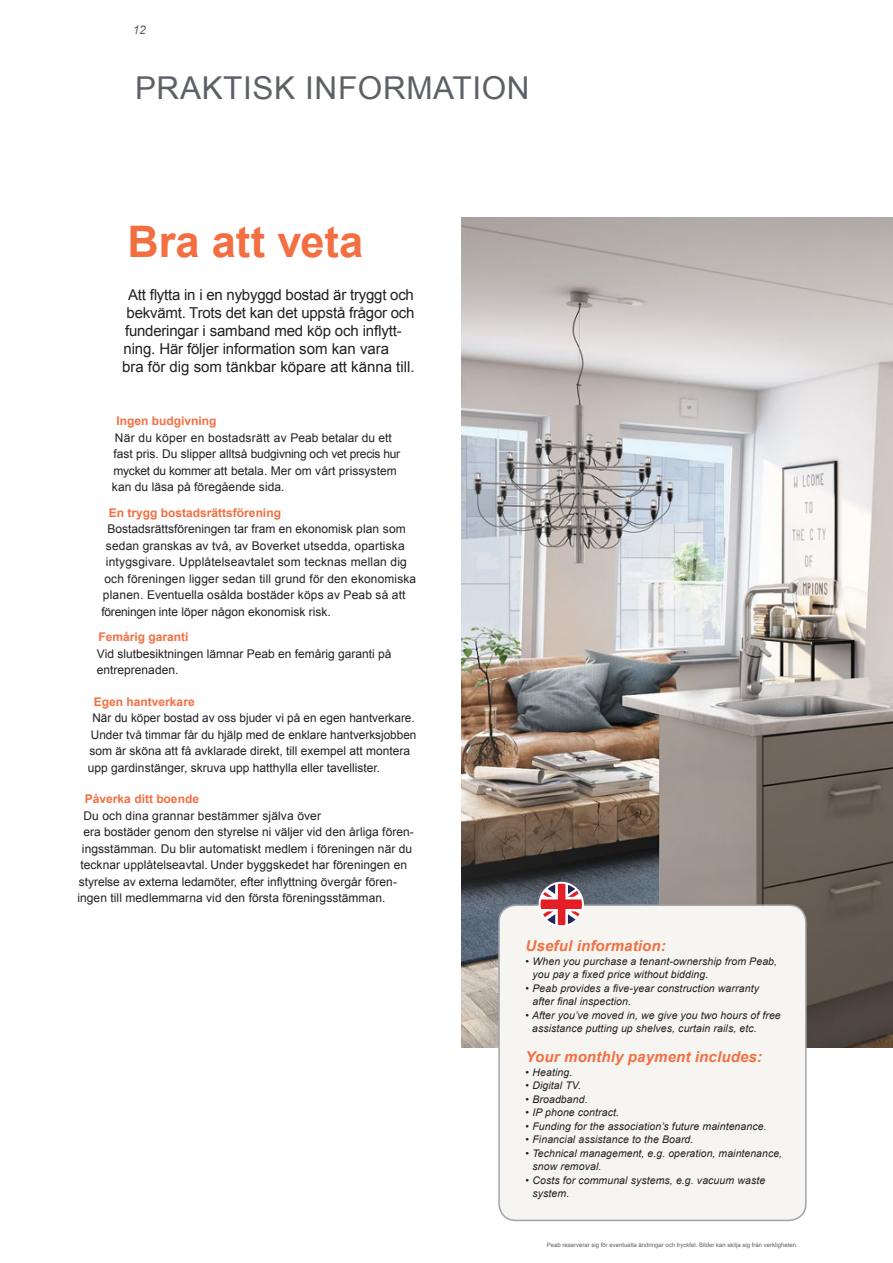
<style>
.page{position:relative;width:893px;height:1263px;background:#fff}
.page>*{position:absolute;margin:0;border:0;box-sizing:border-box;transform-origin:0 0}
.t1{font:700 43.5px "Arial";letter-spacing:-.005em;color:#f36f42}
.t2{font:31.5px "Arial";letter-spacing:.02em;color:#5d6067}
.t3{font:15px "Arial";letter-spacing:-.01em;color:#231f20}
.t4{font:italic 700 15px "Arial";letter-spacing:.01em;color:#f36f42}
.t5{font:12px/16.5px "Arial";color:#231f20}
.t6{font:700 12px "Arial";color:#f36f42}
.t7{font:italic 12px "Arial";color:#5d6067}
.t8{font:italic 10.5px/13.5px "Arial";letter-spacing:.01em;color:#231f20}
.t9{font:6px "Arial";color:#5d6067}
</style>
<div class="page">
<img style="left:461px;top:218px;width:432px;height:829px">
<div style="left:499px;top:905px;width:307px;height:315px;background:#f6f5f2;border-radius:17px"></div>
<div style="left:498px;top:904px;width:309px;height:317px;border:2px solid #a1a3a9;border-radius:17px"></div>
<svg style="left:539px;top:882px;width:45px;height:45px"></svg>
<p class="t7" style="left:133px;top:22px;width:14px">12</p>
<p class="t2" style="left:135px;top:68px;width:396px">PRAKTISK INFORMATION</p>
<p class="t1" style="left:128px;top:213px;width:237px">Bra att veta</p>
<p class="t3" style="left:128px;top:285px;width:287px">Att flytta in i en nybyggd bostad är tryggt och</p>
<p class="t3" style="left:127px;top:303px;width:289px">bekvämt. Trots det kan det uppstå frågor och</p>
<p class="t3" style="left:125px;top:321px;width:278px">funderingar i samband med köp och inflytt-</p>
<p class="t3" style="left:124px;top:339px;width:267px">ning. Här följer information som kan vara</p>
<p class="t3" style="left:122px;top:357px;width:294px">bra för dig som tänkbar köpare att känna till.</p>
<p class="t6" style="left:116px;top:413px;width:102px">Ingen budgivning</p>
<p class="t5" style="left:112px;top:429px;width:290px">När du köper en bostadsrätt av Peab betalar du ett fast pris. Du slipper alltså budgivning och vet precis hur mycket du kommer att betala. Mer om vårt prissystem kan du läsa på föregående sida.</p>
<p class="t6" style="left:109px;top:504px;width:174px">En trygg bostadsrättsförening</p>
<p class="t5" style="left:107px;top:521px;width:300px">Bostadsrättsföreningen tar fram en ekonomisk plan som</p>
<p class="t5" style="left:106px;top:537px;width:300px">sedan granskas av två, av Boverket utsedda, opartiska</p>
<p class="t5" style="left:106px;top:554px;width:302px">intygsgivare. Upplåtelseavtalet som tecknas mellan dig</p>
<p class="t5" style="left:104px;top:570px;width:313px">och föreningen ligger sedan till grund för den ekonomiska</p>
<p class="t5" style="left:103px;top:587px;width:304px">planen. Eventuella osålda bostäder köps av Peab så att</p>
<p class="t5" style="left:101px;top:603px;width:231px">föreningen inte löper någon ekonomisk risk.</p>
<p class="t6" style="left:98px;top:629px;width:92px">Femårig garanti</p>
<p class="t5" style="left:97px;top:645px;width:296px">Vid slutbesiktningen lämnar Peab en femårig garanti på entreprenaden.</p>
<p class="t6" style="left:94px;top:693px;width:102px">Egen hantverkare</p>
<p class="t5" style="left:88px;top:710px;width:330px;text-indent:4px">När du köper bostad av oss bjuder vi på en egen hantverkare.<br>Under två timmar får du hjälp med de enklare hantverksjobben som är sköna att få avklarade direkt, till exempel att montera upp gardinstänger, skruva upp hatthylla eller tavellister.</p>
<p class="t6" style="left:85px;top:791px;width:116px">Påverka ditt boende</p>
<p class="t5" style="left:83px;top:807px;width:239px">Du och dina grannar bestämmer själva över</p>
<p class="t5" style="left:83px;top:824px;width:332px">era bostäder genom den styrelse ni väljer vid den årliga fören-</p>
<p class="t5" style="left:82px;top:840px;width:332px">ingsstämman. Du blir automatiskt medlem i föreningen när du</p>
<p class="t5" style="left:80px;top:857px;width:328px">tecknar upplåtelseavtal. Under byggskedet har föreningen en</p>
<p class="t5" style="left:79px;top:873px;width:320px">styrelse av externa ledamöter, efter inflyttning övergår fören-</p>
<p class="t5" style="left:77px;top:890px;width:310px">ingen till medlemmarna vid den första föreningsstämman.</p>
<p class="t4" style="left:526px;top:936px;width:142px">Useful information:</p>
<p class="t8" style="left:532px;top:954px;width:246px;text-indent:-7px">• When you purchase a tenant-ownership from Peab, you pay a fixed price without bidding.</p>
<p class="t8" style="left:532px;top:981px;width:228px;text-indent:-7px">• Peab provides a five-year construction warranty after final inspection.</p>
<p class="t8" style="left:532px;top:1008px;width:250px;text-indent:-6px">• After you’ve moved in, we give you two hours of free assistance putting up shelves, curtain rails, etc.</p>
<p class="t4" style="left:526px;top:1047px;width:238px">Your monthly payment includes:</p>
<p class="t8" style="left:526px;top:1065px;width:48px">• Heating.</p>
<p class="t8" style="left:526px;top:1079px;width:57px">• Digital TV.</p>
<p class="t8" style="left:526px;top:1092px;width:64px">• Broadband.</p>
<p class="t8" style="left:526px;top:1106px;width:95px">• IP phone contract.</p>
<p class="t8" style="left:526px;top:1119px;width:243px">• Funding for the association’s future maintenance.</p>
<p class="t8" style="left:526px;top:1133px;width:169px">• Financial assistance to the Board.</p>
<p class="t8" style="left:532px;top:1146px;width:251px;text-indent:-7px">• Technical management, e.g. operation, maintenance, snow removal.</p>
<p class="t8" style="left:532px;top:1173px;width:234px;text-indent:-7px">• Costs for communal systems, e.g. vacuum waste system.</p>
<p class="t9" style="left:547px;top:1241px;width:253px">Peab reserverar sig för eventuella ändringar och tryckfel. Bilder kan skilja sig från verkligheten.</p>
</div>
